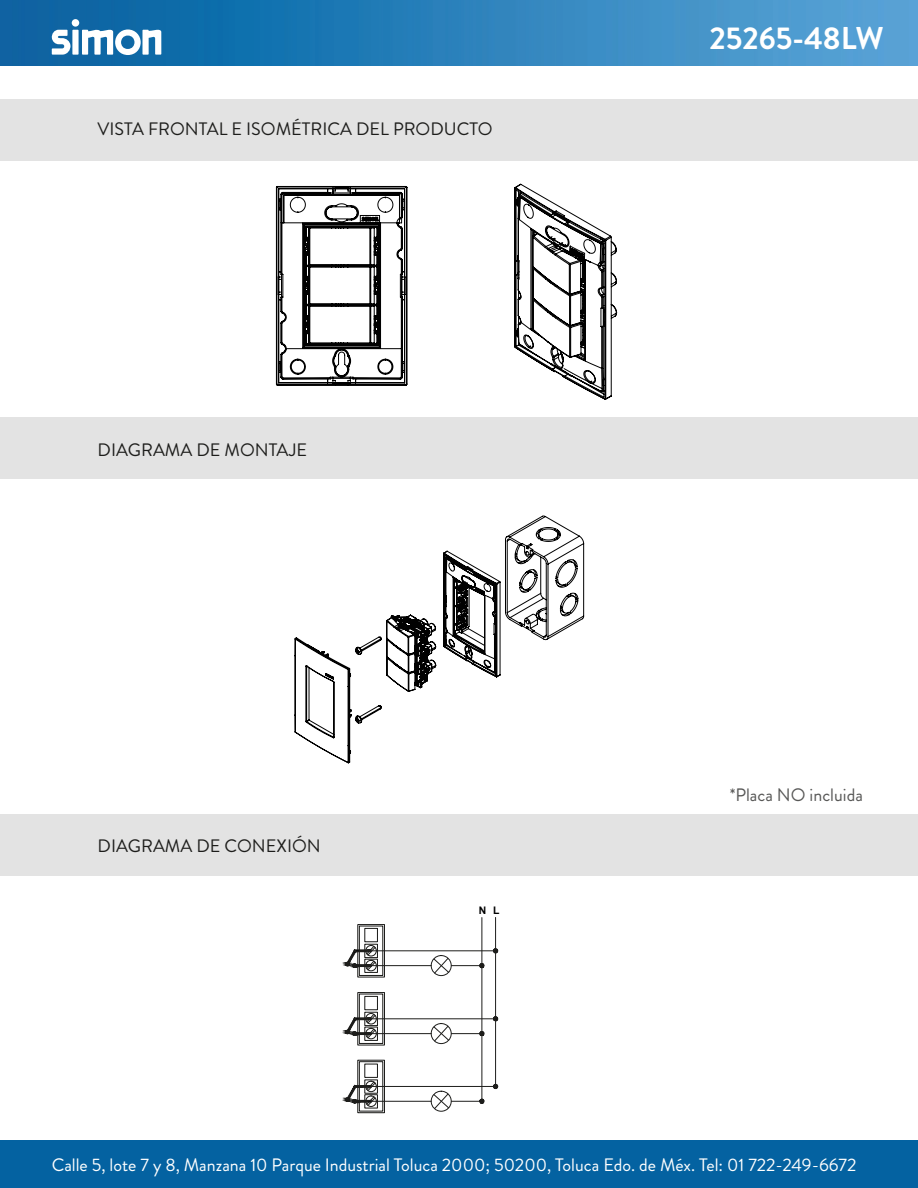
<style>
.page{position:relative;width:918px;height:1188px;background:#fff}
.page>*{position:absolute;margin:0;border:0;box-sizing:border-box;transform-origin:0 0}
.t1{font:700 31.5px "Brandon Grotesque";color:#fff}
.t2{font:18px "Brandon Grotesque";color:#fff}
.t3{font:18px "Brandon Grotesque";color:#1d1d1b}
.t4{font:18px "Brandon Grotesque";color:#575756}
.t5{font:700 10.35px "Arial";color:#010101}
</style>
<div class="page">
<img style="left:0;top:0;width:918px;height:65px">
<div style="left:72px;top:30px;width:7px;height:25px;background:#fff"></div>
<svg style="left:51px;top:30px;width:20px;height:25px"></svg>
<svg style="left:82px;top:27px;width:79px;height:28px"></svg>
<div style="left:72px;top:19px;width:7px;height:8px;background:#fff;border-radius:50%"></div>
<div style="left:0;top:1140px;width:918px;height:48px;background:#0462a1"></div>
<div style="left:0;top:99px;width:918px;height:62px;background:#e3e3e3"></div>
<div style="left:0;top:417px;width:918px;height:62px;background:#e3e3e3"></div>
<div style="left:0;top:814px;width:918px;height:62px;background:#e3e3e3"></div>
<svg style="left:276px;top:186px;width:131px;height:199px"></svg>
<svg style="left:514px;top:184px;width:103px;height:216px"></svg>
<svg style="left:295px;top:516px;width:289px;height:247px"></svg>
<svg style="left:433px;top:957px;width:17px;height:17px"></svg>
<div style="left:431px;top:955px;width:21px;height:21px;border:1px solid #1d1d1b;border-radius:50%"></div>
<hr style="left:371px;top:965px;width:60px;height:1px;background:#1d1d1b">
<hr style="left:372px;top:950px;width:124px;height:1px;background:#1d1d1b">
<div style="left:357px;top:924px;width:28px;height:54px;border:1px solid #1d1d1b"></div>
<div style="left:359px;top:926px;width:24px;height:50px;border:1px solid #1d1d1b"></div>
<div style="left:364px;top:928px;width:14px;height:14px;border:1px solid #1d1d1b"></div>
<div style="left:364px;top:944px;width:14px;height:14px;border:1px solid #1d1d1b"></div>
<div style="left:364px;top:959px;width:14px;height:14px;border:1px solid #1d1d1b"></div>
<hr style="left:451px;top:965px;width:31px;height:1px;background:#1d1d1b">
<svg style="left:493px;top:948px;width:5px;height:6px"></svg>
<svg style="left:479px;top:963px;width:6px;height:5px"></svg>
<svg style="left:345px;top:945px;width:32px;height:26px"></svg>
<svg style="left:433px;top:1025px;width:17px;height:17px"></svg>
<div style="left:431px;top:1023px;width:21px;height:21px;border:1px solid #1d1d1b;border-radius:50%"></div>
<hr style="left:371px;top:1033px;width:60px;height:1px;background:#1d1d1b">
<hr style="left:372px;top:1018px;width:124px;height:1px;background:#1d1d1b">
<div style="left:357px;top:992px;width:28px;height:54px;border:1px solid #1d1d1b"></div>
<div style="left:359px;top:994px;width:24px;height:50px;border:1px solid #1d1d1b"></div>
<div style="left:364px;top:996px;width:14px;height:14px;border:1px solid #1d1d1b"></div>
<div style="left:364px;top:1012px;width:14px;height:14px;border:1px solid #1d1d1b"></div>
<div style="left:364px;top:1027px;width:14px;height:14px;border:1px solid #1d1d1b"></div>
<hr style="left:451px;top:1033px;width:31px;height:1px;background:#1d1d1b">
<svg style="left:493px;top:1016px;width:5px;height:5px"></svg>
<svg style="left:479px;top:1031px;width:6px;height:5px"></svg>
<svg style="left:345px;top:1013px;width:32px;height:26px"></svg>
<hr style="left:481px;top:918px;width:1px;height:183px;background:#1d1d1b">
<hr style="left:495px;top:917px;width:1px;height:169px;background:#1d1d1b">
<svg style="left:433px;top:1093px;width:17px;height:17px"></svg>
<div style="left:431px;top:1091px;width:21px;height:21px;border:1px solid #1d1d1b;border-radius:50%"></div>
<hr style="left:371px;top:1101px;width:60px;height:1px;background:#1d1d1b">
<hr style="left:372px;top:1086px;width:124px;height:1px;background:#1d1d1b">
<div style="left:357px;top:1060px;width:28px;height:53px;border:1px solid #1d1d1b"></div>
<div style="left:359px;top:1061px;width:24px;height:51px;border:1px solid #1d1d1b"></div>
<div style="left:364px;top:1064px;width:14px;height:14px;border:1px solid #1d1d1b"></div>
<div style="left:364px;top:1079px;width:14px;height:15px;border:1px solid #1d1d1b"></div>
<div style="left:364px;top:1094px;width:14px;height:15px;border:1px solid #1d1d1b"></div>
<hr style="left:451px;top:1101px;width:31px;height:1px;background:#1d1d1b">
<svg style="left:493px;top:1084px;width:5px;height:5px"></svg>
<svg style="left:479px;top:1098px;width:6px;height:6px"></svg>
<svg style="left:345px;top:1081px;width:32px;height:26px"></svg>
<p class="t3" style="left:98px;top:116px;width:397px">VISTA FRONTAL E ISOMÉTRICA DEL PRODUCTO</p>
<p class="t3" style="left:98px;top:437px;width:211px">DIAGRAMA DE MONTAJE</p>
<p class="t3" style="left:98px;top:833px;width:225px">DIAGRAMA DE CONEXIÓN</p>
<p class="t5" style="left:479px;top:903px;width:22px">N L</p>
<h1 class="t1" style="left:710px;top:16px;width:176px">25265-48LW</h1>
<p class="t4" style="left:730px;top:782px;width:135px">*Placa NO incluida</p>
<p class="t2" style="left:52px;top:1152px;width:806px">Calle 5, lote 7 y 8, Manzana 10 Parque Industrial Toluca 2000; 50200, Toluca Edo. de Méx. Tel: 01 722-249-6672</p>
</div>
